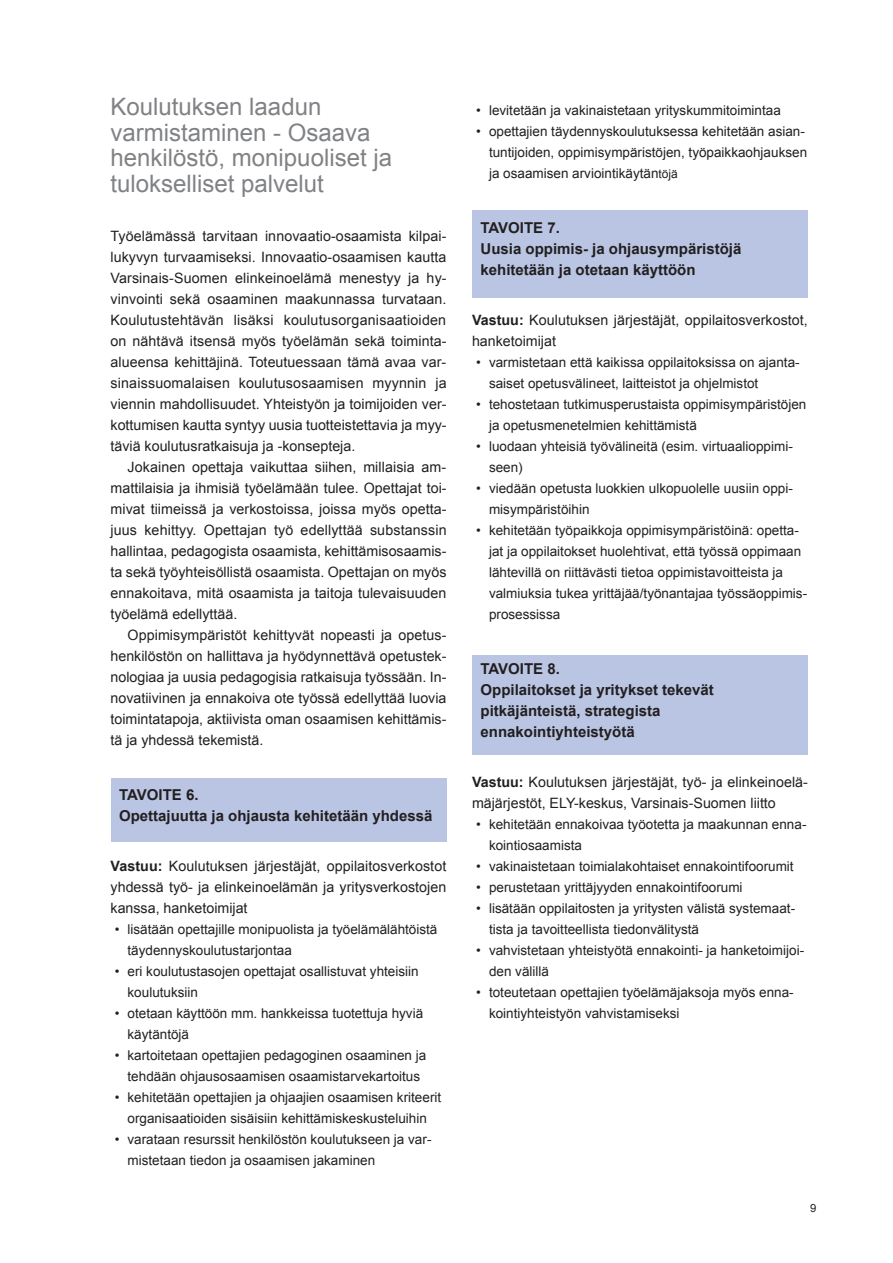
<style>
.page{position:relative;width:893px;height:1263px;background:#fff}
.page>*{position:absolute;margin:0;border:0;box-sizing:border-box;transform-origin:0 0}
.t1{font:24px/25.5px "Arial";color:#808285}
.t2{font:700 15px/21px "Arial";color:#231f20}
.t3{font:14.25px/21px "Arial";color:#231f20;text-align:justify}
.t4{font:13.5px/21px "Arial";color:#231f20}
.t5{font:11.25px "Arial";color:#231f20}
.s1{font-weight:700}
.s2{font-size:12px}
</style>
<div class="page">
<div style="left:472px;top:655px;width:336px;height:100px;background:#b9c5e3"></div>
<div style="left:472px;top:210px;width:336px;height:88px;background:#b9c5e3"></div>
<div style="left:111px;top:778px;width:335px;height:64px;background:#b9c5e3"></div>
<h1 class="t1" style="left:111px;top:94px;width:283px">Koulutuksen laadun varmistaminen - Osaava henkilöstö, monipuoliset ja tulokselliset palvelut</h1>
<p class="t3" style="left:111px;top:225px;width:338px">Työelämässä tarvitaan innovaatio-osaamista kilpai&shy;lukyvyn turvaamiseksi. Innovaatio-osaamisen kautta Varsinais-Suomen elinkeinoelämä menestyy ja hy&shy;vinvointi sekä osaaminen maakunnassa turvataan.<br>Koulutustehtävän lisäksi koulutusorganisaatioiden on nähtävä itsensä myös työelämän sekä toiminta&shy;alueensa kehittäjinä. Toteutuessaan tämä avaa var&shy;sinaissuomalaisen koulutusosaamisen myynnin ja viennin mahdollisuudet. Yhteistyön ja toimijoiden ver&shy;kottumisen kautta syntyy uusia tuotteistettavia ja myy&shy;täviä koulutusratkaisuja ja -konsepteja.</p>
<p class="t3" style="left:111px;top:457px;width:338px;text-indent:17px">Jokainen opettaja vaikuttaa siihen, millaisia am&shy;mattilaisia ja ihmisiä työelämään tulee. Opettajat toi&shy;mivat tiimeissä ja verkostoissa, joissa myös opetta&shy;juus kehittyy. Opettajan työ edellyttää substanssin hallintaa, pedagogista osaamista, kehittämisosaamis&shy;ta sekä työyhteisöllistä osaamista. Opettajan on myös ennakoitava, mitä osaamista ja taitoja tulevaisuuden työelämä edellyttää.</p>
<p class="t3" style="left:111px;top:625px;width:337px;text-indent:17px">Oppimisympäristöt kehittyvät nopeasti ja opetus&shy;henkilöstön on hallittava ja hyödynnettävä opetustek&shy;nologiaa ja uusia pedagogisia ratkaisuja työssään. In&shy;novatiivinen ja ennakoiva ote työssä edellyttää luovia toimintatapoja, aktiivista oman osaamisen kehittämis&shy;tä ja yhdessä tekemistä.</p>
<p class="t2" style="left:119px;top:785px;width:10px">TAVOITE</p>
<p class="t2" style="left:119px;top:785px;width:315px;text-indent:67px">6.<br>Opettajuutta ja ohjausta kehitetään yhdessä</p>
<p class="t3" style="left:111px;top:855px;width:337px"><span class="s1">Vastuu:</span> Koulutuksen järjestäjät, oppilaitosverkostot yhdessä työ- ja elinkeinoelämän ja yritysverkostojen kanssa, hanketoimijat</p>
<p class="t4" style="left:128px;top:919px;width:311px;text-indent:-13px">• lisätään opettajille monipuolista ja työelämälähtöistä täydennyskoulutustarjontaa</p>
<p class="t4" style="left:128px;top:961px;width:293px;text-indent:-13px">• eri koulutustasojen opettajat osallistuvat yhteisiin koulutuksiin</p>
<p class="t4" style="left:128px;top:1003px;width:297px;text-indent:-13px">• otetaan käyttöön mm. hankkeissa tuotettuja hyviä käytäntöjä</p>
<p class="t4" style="left:115px;top:1045px;width:313px;text-align:center">• kartoitetaan opettajien pedagoginen osaaminen ja tehdään ohjausosaamisen osaamistarvekartoitus</p>
<p class="t4" style="left:115px;top:1087px;width:328px;text-align:center">• kehitetään opettajien ja ohjaajien osaamisen kriteerit organisaatioiden sisäisiin kehittämiskeskusteluihin</p>
<p class="t4" style="left:128px;top:1129px;width:305px;text-indent:-13px">• varataan resurssit henkilöstön koulutukseen ja var&shy;mistetaan tiedon ja osaamisen jakaminen</p>
<p class="t4" style="left:476px;top:100px;width:306px">• levitetään ja vakinaistetaan yrityskummitoimintaa</p>
<p class="t4" style="left:489px;top:121px;width:320px;text-indent:-13px">• opettajien täydennyskoulutuksessa kehitetään asian&shy;tuntijoiden, oppimisympäristöjen, työpaikkaohjauksen ja osaamisen arviointikäytän<span class="s2">töjä</span></p>
<p class="t2" style="left:480px;top:218px;width:10px">TAVOITE</p>
<p class="t2" style="left:480px;top:218px;width:262px;text-indent:67px">7.<br>Uusia oppimis- ja ohjausympäristöjä kehitetään ja otetaan käyttöön</p>
<p class="t3" style="left:472px;top:309px;width:337px"><span class="s1">Vastuu:</span> Koulutuksen järjestäjät, oppilaitosverkostot, hanketoimijat</p>
<p class="t4" style="left:489px;top:352px;width:312px;text-indent:-13px">• varmistetaan että kaikissa oppilaitoksissa on ajanta&shy;saiset opetusvälineet, laitteistot ja ohjelmistot</p>
<p class="t4" style="left:489px;top:394px;width:319px;text-indent:-13px">• tehostetaan tutkimusperustaista oppimisympäristöjen ja opetusmenetelmien kehittämistä</p>
<p class="t4" style="left:489px;top:436px;width:305px;text-indent:-13px">• luodaan yhteisiä työvälineitä (esim. virtuaalioppimi&shy;seen)</p>
<p class="t4" style="left:489px;top:478px;width:305px;text-indent:-13px">• viedään opetusta luokkien ulkopuolelle uusiin oppi&shy;misympäristöihin</p>
<p class="t4" style="left:489px;top:520px;width:320px;text-indent:-13px">• kehitetään työpaikkoja oppimisympäristöinä: opetta&shy;jat ja oppilaitokset huolehtivat, että työssä oppimaan lähtevillä on riittävästi tietoa oppimistavoitteista ja valmiuksia tukea yrittäjää/työnantajaa työssäoppimis&shy;prosessissa</p>
<p class="t2" style="left:480px;top:659px;width:10px">TAVOITE</p>
<p class="t2" style="left:480px;top:659px;width:235px;text-indent:67px">8.<br>Oppilaitokset ja yritykset tekevät pitkäjänteistä, strategista ennakointiyhteistyötä</p>
<p class="t3" style="left:472px;top:771px;width:337px"><span class="s1">Vastuu:</span> Koulutuksen järjestäjät, työ- ja elinkeinoelä&shy;mäjärjestöt, ELY-keskus, Varsinais-Suomen liitto</p>
<p class="t4" style="left:489px;top:814px;width:319px;text-indent:-13px">• kehitetään ennakoivaa työotetta ja maakunnan enna&shy;kointiosaamista</p>
<p class="t4" style="left:476px;top:856px;width:319px">• vakinaistetaan toimialakohtaiset ennakointifoorumit</p>
<p class="t4" style="left:476px;top:877px;width:268px">• perustetaan yrittäjyyden ennakointifoorumi</p>
<p class="t4" style="left:489px;top:898px;width:308px;text-indent:-13px">• lisätään oppilaitosten ja yritysten välistä systemaat&shy;tista ja tavoitteellista tiedonvälitystä</p>
<p class="t4" style="left:489px;top:940px;width:317px;text-indent:-13px">• vahvistetaan yhteistyötä ennakointi- ja hanketoimijoi&shy;den välillä</p>
<p class="t4" style="left:489px;top:982px;width:306px;text-indent:-13px">• toteutetaan opettajien työelämäjaksoja myös enna&shy;kointiyhteistyön vahvistamiseksi</p>
<p class="t5" style="left:810px;top:1201px;width:8px">9</p>
</div>
